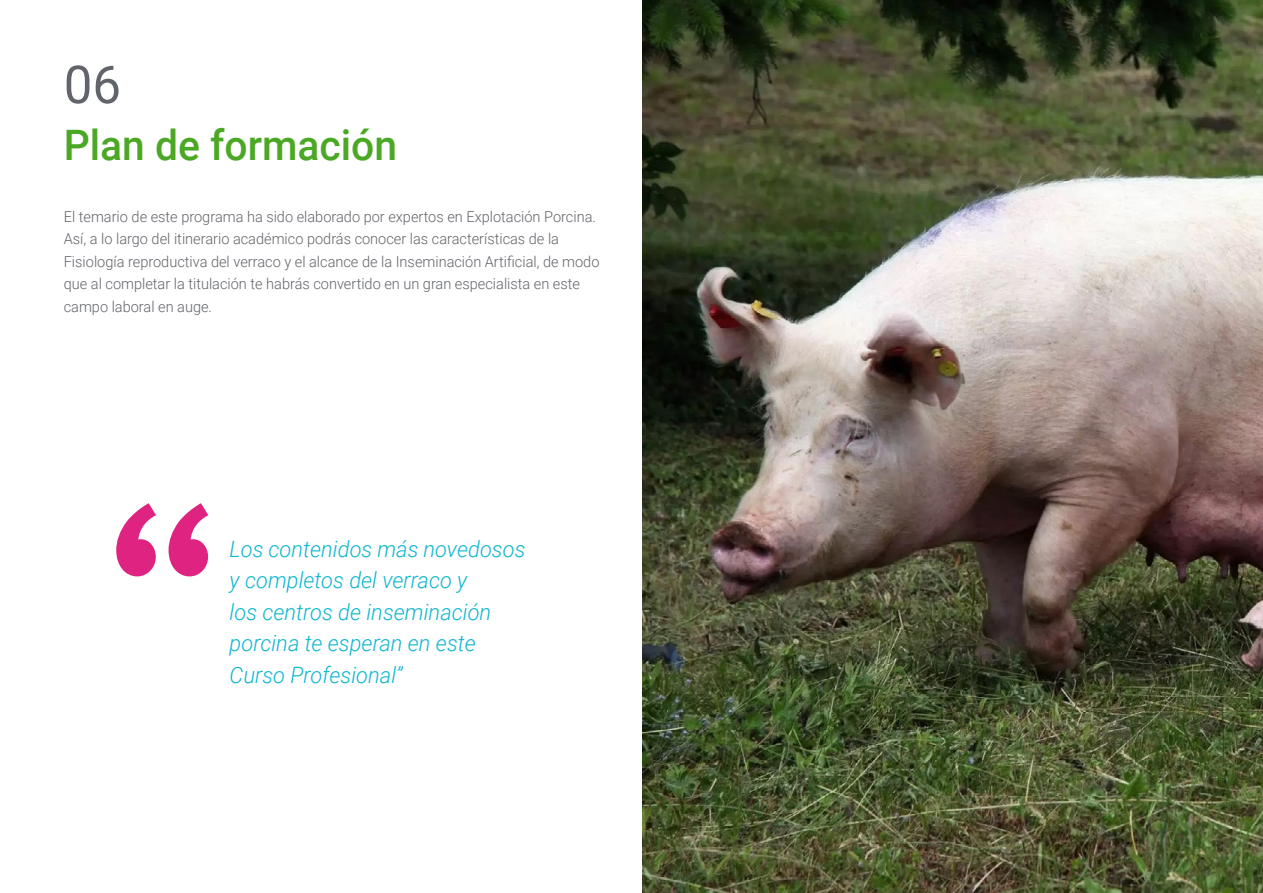
<style>
.page{position:relative;width:1263px;height:893px;background:#fff}
.page>*{position:absolute;margin:0;border:0;box-sizing:border-box;transform-origin:0 0}
.t1{font:52.5px "Roboto";color:#61646a}
.t2{font:500 42px "Roboto";color:#4ba824}
.t3{font:italic 300 22.5px/31.5px "Roboto";color:#0fb6cf}
.t4{font:300 15px/22.5px "Roboto";color:#61646a}
</style>
<div class="page">
<svg style="left:116px;top:503px;width:92px;height:73px"></svg>
<img style="left:642px;top:0;width:621px;height:893px">
<h1 class="t1" style="left:64px;top:48px;width:59px">06</h1>
<h2 class="t2" style="left:64px;top:115px;width:335px">Plan de formación</h2>
<p class="t4" style="left:64px;top:205px;width:537px">El temario de este programa ha sido elaborado por expertos en Explotación Porcina.<br>Así, a lo largo del itinerario académico podrás conocer las características de la Fisiología reproductiva del verraco y el alcance de la Inseminación Artificial, de modo que al completar la titulación te habrás convertido en un gran especialista en este campo laboral en auge.</p>
<h3 class="t3" style="left:230px;top:532px;width:297px">Los contenidos más novedosos y completos del verraco y<br>los centros de inseminación porcina te esperan en este<br>Curso Profesional”</h3>
</div>
